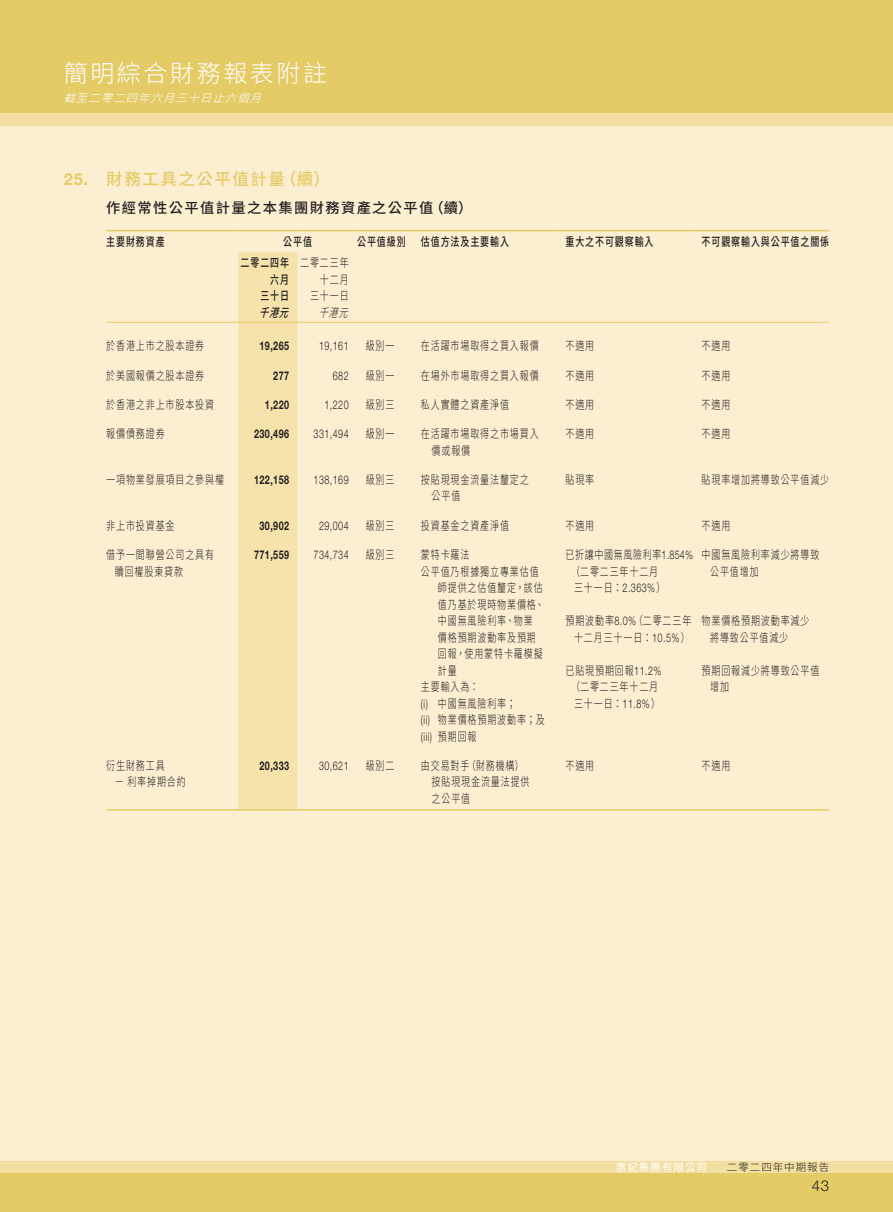
<style>
.page{position:relative;width:893px;height:1212px;background:#fff}
.page>*{position:absolute;margin:0;border:0;box-sizing:border-box;transform-origin:0 0}
.t1{font:300 24px "Source Han Sans TC";letter-spacing:.11em;color:#fff}
.Heading_1{font:500 16.5px "Source Han Sans TC";letter-spacing:.095em;color:#e5cb66}
.t2{font:300 15px "Helvetica Neue LT Std";color:#231f20}
.Heading_2{font:500 14.25px "Source Han Sans TC";letter-spacing:.1em;color:#231f20}
.Body_Text{font:300 12px/16.5px "Source Han Sans TC";letter-spacing:.1em;color:#231f20;scale:.75 1}
.Body_Text-2{font:300 12px "Helvetica Neue LT Std";letter-spacing:.05em;color:#231f20;scale:.75 1}
.Body_Text-3{font:500 12px "Source Han Sans TC";letter-spacing:.1em;color:#231f20;scale:.75 1}
.Body_Text-4{font:700 12px "Helvetica Neue LT Std";letter-spacing:.05em;color:#231f20;scale:.75 1}
.Body_Text-5{font:italic 500 12px "Source Han Sans TC";color:#231f20;scale:.75 1}
.Body_Text-6{font:italic 300 12px "Source Han Sans TC";color:#231f20;scale:.75 1}
.t3{font:italic 300 11.25px "Source Han Sans TC";color:#fff}
.t4{font:300 10.5px "Source Han Sans TC";letter-spacing:.095em;color:#231f20}
.s1{font-family:"Helvetica Neue LT Std";font-weight:700}
.s2{font-family:"Helvetica Neue LT Std"}
.s3{font-family:"Source Han Sans TC"}
.s4{font-weight:400;color:#fff}
</style>
<div class="page">
<div style="left:0;top:105px;width:893px;height:1077px;background:#fceed1"></div>
<div style="left:0;top:1161px;width:893px;height:13px;background:#f4dfa3"></div>
<div style="left:0;top:1174px;width:893px;height:38px;background:#e5cb66"></div>
<div style="left:0;top:0;width:893px;height:125px;background:#f4dfa3"></div>
<div style="left:0;top:0;width:893px;height:113px;background:#e5cb66"></div>
<hr style="left:0;top:0;width:1px;height:125px;background:#f4dfa3">
<div style="left:238px;top:252px;width:60px;height:557px;background:#f6e2ab"></div>
<hr style="left:106px;top:230px;width:132px;height:1px;background:#e5cb66">
<hr style="left:238px;top:230px;width:60px;height:1px;background:#e5cb66">
<hr style="left:298px;top:230px;width:59px;height:1px;background:#e5cb66">
<hr style="left:357px;top:230px;width:64px;height:1px;background:#e5cb66">
<hr style="left:421px;top:230px;width:136px;height:1px;background:#e5cb66">
<hr style="left:557px;top:230px;width:136px;height:1px;background:#e5cb66">
<hr style="left:693px;top:230px;width:136px;height:1px;background:#e5cb66">
<hr style="left:106px;top:322px;width:132px;height:1px;background:#e5cb66">
<hr style="left:238px;top:322px;width:60px;height:1px;background:#e5cb66">
<hr style="left:298px;top:322px;width:59px;height:1px;background:#e5cb66">
<hr style="left:357px;top:322px;width:64px;height:1px;background:#e5cb66">
<hr style="left:421px;top:322px;width:136px;height:1px;background:#e5cb66">
<hr style="left:557px;top:322px;width:136px;height:1px;background:#e5cb66">
<hr style="left:693px;top:322px;width:136px;height:1px;background:#e5cb66">
<hr style="left:106px;top:809px;width:132px;height:1px;background:#e5cb66">
<hr style="left:238px;top:809px;width:60px;height:1px;background:#e5cb66">
<hr style="left:298px;top:809px;width:59px;height:1px;background:#e5cb66">
<hr style="left:357px;top:809px;width:64px;height:1px;background:#e5cb66">
<hr style="left:421px;top:809px;width:136px;height:1px;background:#e5cb66">
<hr style="left:557px;top:809px;width:136px;height:1px;background:#e5cb66">
<hr style="left:693px;top:809px;width:136px;height:1px;background:#e5cb66">
<h1 class="t1" style="left:64px;top:60px;width:265px">簡明綜合財務報表附註</h1>
<p class="t3" style="left:64px;top:91px;width:207px">截至二零二四年六月三十日止六個月</p>
<p class="Heading_1" style="left:64px;top:169px;width:268px"><span class="s1">25.</span> 財務工具之公平值計量（續）</p>
<p class="Heading_2" style="left:106px;top:199px;width:368px">作經常性公平值計量之本集團財務資產之公平值（續）</p>
<p class="Body_Text-3" style="left:106px;top:235px;width:79px">主要財務資產</p>
<p class="Body_Text-3" style="left:283px;top:235px;width:40px">公平值</p>
<p class="Body_Text-3" style="left:357px;top:235px;width:66px">公平值級別</p>
<p class="Body_Text-3" style="left:421px;top:235px;width:119px">估值方法及主要輸入</p>
<p class="Body_Text-3" style="left:566px;top:235px;width:119px">重大之不可觀察輸入</p>
<p class="Body_Text-3" style="left:702px;top:235px;width:172px">不可觀察輸入與公平值之關係</p>
<p class="Body_Text-3" style="left:241px;top:256px;width:66px">二零二四年</p>
<p class="Body_Text-3" style="left:270px;top:272px;width:27px">六月</p>
<p class="Body_Text-3" style="left:260px;top:289px;width:40px">三十日</p>
<p class="Body_Text" style="left:300px;top:255px;width:66px">二零二三年</p>
<p class="Body_Text" style="left:320px;top:271px;width:40px">十二月</p>
<p class="Body_Text" style="left:310px;top:288px;width:53px">三十一日</p>
<p class="Body_Text-5" style="left:259px;top:305px;width:52px">千港元</p>
<p class="Body_Text-6" style="left:319px;top:305px;width:52px">千港元</p>
<p class="Body_Text" style="left:106px;top:338px;width:132px">於香港上市之股本證券</p>
<p class="Body_Text-4" style="left:259px;top:339px;width:41px">19,265</p>
<p class="Body_Text-2" style="left:319px;top:339px;width:41px">19,161</p>
<p class="Body_Text" style="left:366px;top:338px;width:40px">級別一</p>
<p class="Body_Text" style="left:421px;top:338px;width:158px">在活躍市場取得之買入報價</p>
<p class="Body_Text" style="left:566px;top:338px;width:40px">不適用</p>
<p class="Body_Text" style="left:702px;top:338px;width:40px">不適用</p>
<p class="Body_Text" style="left:106px;top:367px;width:132px">於美國報價之股本證券</p>
<p class="Body_Text-4" style="left:273px;top:368px;width:23px">277</p>
<p class="Body_Text-2" style="left:333px;top:368px;width:23px">682</p>
<p class="Body_Text" style="left:366px;top:367px;width:40px">級別一</p>
<p class="Body_Text" style="left:421px;top:367px;width:158px">在場外市場取得之買入報價</p>
<p class="Body_Text" style="left:566px;top:367px;width:40px">不適用</p>
<p class="Body_Text" style="left:702px;top:367px;width:40px">不適用</p>
<p class="Body_Text" style="left:106px;top:397px;width:145px">於香港之非上市股本投資</p>
<p class="Body_Text-4" style="left:265px;top:397px;width:34px">1,220</p>
<p class="Body_Text-2" style="left:324px;top:397px;width:34px">1,220</p>
<p class="Body_Text" style="left:366px;top:397px;width:40px">級別三</p>
<p class="Body_Text" style="left:421px;top:397px;width:119px">私人實體之資產淨值</p>
<p class="Body_Text" style="left:566px;top:397px;width:40px">不適用</p>
<p class="Body_Text" style="left:702px;top:397px;width:40px">不適用</p>
<p class="Body_Text" style="left:106px;top:426px;width:79px">報價債務證券</p>
<p class="Body_Text-4" style="left:254px;top:426px;width:48px">230,496</p>
<p class="Body_Text-2" style="left:314px;top:427px;width:48px">331,494</p>
<p class="Body_Text" style="left:366px;top:426px;width:40px">級別一</p>
<p class="Body_Text" style="left:432px;top:426px;width:144px;text-indent:-11px">在活躍市場取得之市場買入價或報價</p>
<p class="Body_Text" style="left:566px;top:426px;width:40px">不適用</p>
<p class="Body_Text" style="left:702px;top:426px;width:40px">不適用</p>
<p class="Body_Text" style="left:106px;top:472px;width:158px">一項物業發展項目之參與權</p>
<p class="Body_Text-4" style="left:254px;top:472px;width:48px">122,158</p>
<p class="Body_Text-2" style="left:314px;top:472px;width:48px">138,169</p>
<p class="Body_Text" style="left:366px;top:472px;width:40px">級別三</p>
<p class="Body_Text" style="left:432px;top:472px;width:131px;text-indent:-11px">按貼現現金流量法釐定之公平值</p>
<p class="Body_Text" style="left:566px;top:472px;width:40px">貼現率</p>
<p class="Body_Text" style="left:702px;top:472px;width:172px">貼現率增加將導致公平值減少</p>
<p class="Body_Text" style="left:106px;top:517px;width:93px">非上市投資基金</p>
<p class="Body_Text-4" style="left:259px;top:518px;width:41px">30,902</p>
<p class="Body_Text-2" style="left:319px;top:518px;width:41px">29,004</p>
<p class="Body_Text" style="left:366px;top:517px;width:40px">級別三</p>
<p class="Body_Text" style="left:421px;top:517px;width:119px">投資基金之資產淨值</p>
<p class="Body_Text" style="left:566px;top:517px;width:40px">不適用</p>
<p class="Body_Text" style="left:702px;top:517px;width:40px">不適用</p>
<p class="Body_Text" style="left:115px;top:547px;width:134px;text-indent:-9px">借予一間聯營公司之具有贖回權股東貸款</p>
<p class="Body_Text-4" style="left:254px;top:547px;width:48px">771,559</p>
<p class="Body_Text-2" style="left:314px;top:547px;width:48px">734,734</p>
<p class="Body_Text" style="left:366px;top:547px;width:40px">級別三</p>
<p class="Body_Text" style="left:421px;top:547px;width:66px">蒙特卡羅法</p>
<p class="Body_Text" style="left:571px;top:547px;width:164px;text-indent:-5px">已折讓中國無風險利率<span class="s2">1.854%</span>（二零二三年十二月<br>三十一日：<span class="s2">2.363%</span>）</p>
<p class="Body_Text" style="left:566px;top:613px;width:169px;text-align:center">預期波動率<span class="s2">8.0%</span>（二零二三年十二月三十一日：<span class="s2">10.5%</span>）</p>
<p class="Body_Text" style="left:566px;top:662px;width:129px;text-align:center">已貼現預期回報<span class="s2">11.2%</span>（二零二三年十二月三十一日：<span class="s2">11.8%</span>）</p>
<p class="Body_Text" style="left:710px;top:547px;width:147px;text-indent:-9px">中國無風險利率減少將導致公平值增加</p>
<p class="Body_Text" style="left:710px;top:613px;width:134px;text-indent:-9px">物業價格預期波動率減少將導致公平值減少</p>
<p class="Body_Text" style="left:710px;top:662px;width:147px;text-indent:-9px">預期回報減少將導致公平值增加</p>
<p class="Body_Text" style="left:438px;top:563px;width:143px;text-indent:-17px">公平值乃根據獨立專業估值師提供之估值釐定，該估值乃基於現時物業價格、中國無風險利率、物業價格預期波動率及預期回報，使用蒙特卡羅模擬計量</p>
<p class="Body_Text" style="left:421px;top:679px;width:79px">主要輸入為：</p>
<p class="Body_Text" style="left:421px;top:695px;width:128px"><span class="s2">(i)</span> 中國無風險利率；</p>
<p class="Body_Text" style="left:421px;top:712px;width:167px"><span class="s2">(ii)</span> 物業價格預期波動率；及</p>
<p class="Body_Text-2" style="left:421px;top:729px;width:76px">(iii) <span class="s3">預期回報</span></p>
<p class="Body_Text" style="left:115px;top:757px;width:96px;text-indent:-9px">衍生財務工具<br>－利率掉期合約</p>
<p class="Body_Text-4" style="left:259px;top:758px;width:41px">20,333</p>
<p class="Body_Text-2" style="left:319px;top:758px;width:41px">30,621</p>
<p class="Body_Text" style="left:366px;top:757px;width:40px">級別二</p>
<p class="Body_Text" style="left:432px;top:757px;width:132px;text-indent:-11px">由交易對手（財務機構）按貼現現金流量法提供之公平值</p>
<p class="Body_Text" style="left:566px;top:757px;width:40px">不適用</p>
<p class="Body_Text" style="left:702px;top:757px;width:40px">不適用</p>
<p class="t4" style="left:616px;top:1161px;width:215px"><span class="s4">惠記集團有限公司</span>　　二零二四年中期報告</p>
<p class="t2" style="left:812px;top:1176px;width:19px">43</p>
</div>
